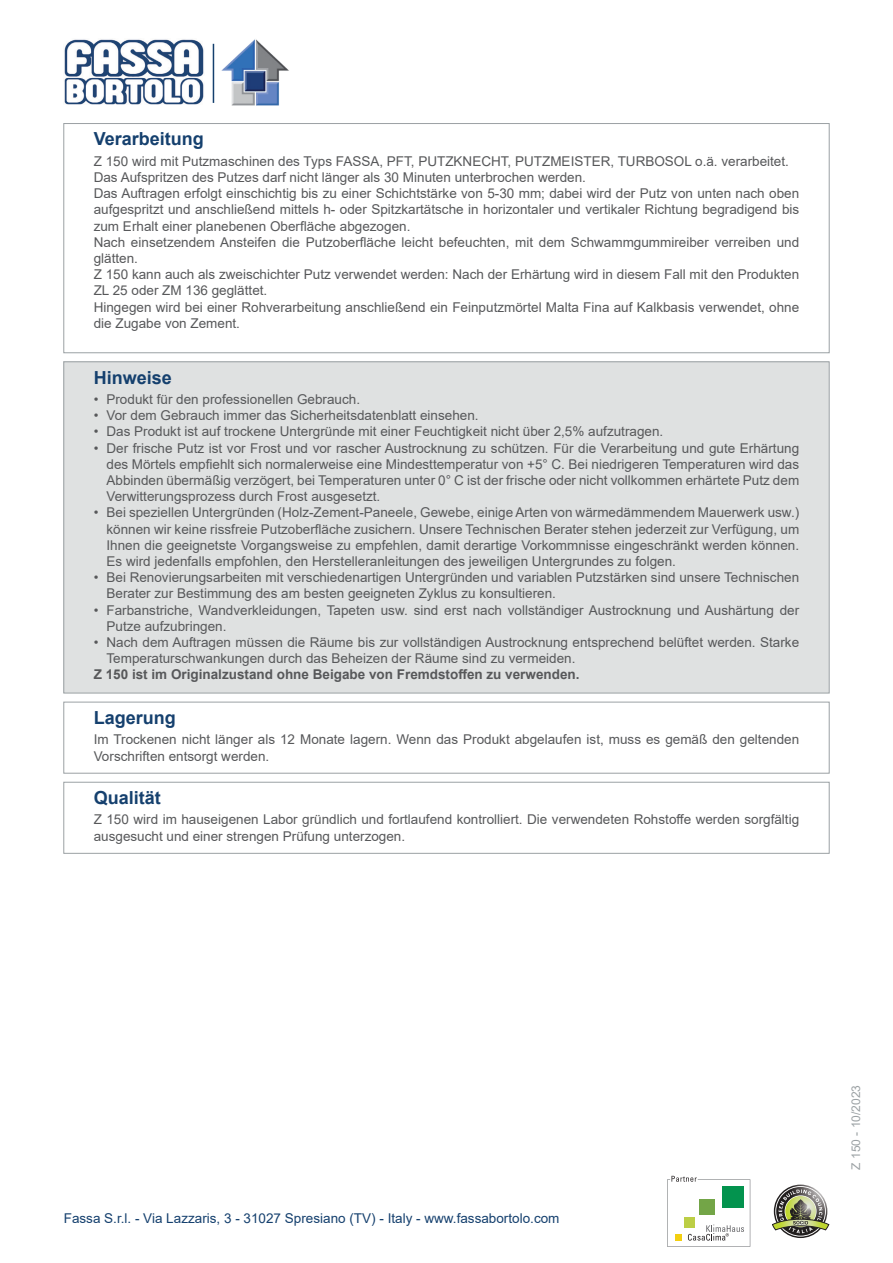
<style>
.page{position:relative;width:893px;height:1263px;background:#fff}
.page>*{position:absolute;margin:0;border:0;box-sizing:border-box;transform-origin:0 0}
.Titolo{font:700 18px "Arial";color:#15406e}
.Lavorazione{font:13.5px/16.2px "Arial";color:#57585a}
.Qualita{font:13.5px/16.2px "Arial";color:#57585a}
.Conservazione{font:13.5px/16.2px "Arial";color:#57585a}
.t1{font:13.5px "Arial";color:#15406e}
.Note{font:700 13.5px "Arial";color:#57585a}
.t2{font:12px "Arial";color:#9ba1a4}
</style>
<div class="page">
<div style="left:64px;top:123px;width:765px;height:230px;border:1px solid #9ba1a4"></div>
<div style="left:64px;top:362px;width:765px;height:331px;background:#dfe1e1"></div>
<div style="left:64px;top:702px;width:765px;height:71px;border:1px solid #9ba1a4"></div>
<div style="left:64px;top:782px;width:765px;height:71px;border:1px solid #9ba1a4"></div>
<svg style="left:667px;top:1176px;width:83px;height:71px"></svg>
<svg style="left:772px;top:1186px;width:57px;height:50px"></svg>
<img style="left:64px;top:39px;width:140px;height:66px">
<hr style="left:213px;top:44px;width:1px;height:59px;background:#15406e">
<img style="left:221px;top:39px;width:68px;height:67px">
<p class="Titolo" style="left:94px;top:126px;width:112px">Verarbeitung</p>
<p class="Lavorazione" style="left:94px;top:153px;width:697px">Z 150 wird mit Putzmaschinen des Typs FASSA, PFT, PUTZKNECHT, PUTZMEISTER, TURBOSOL o.ä. verarbeitet.</p>
<p class="Lavorazione" style="left:94px;top:169px;width:494px">Das Aufspritzen des Putzes darf nicht länger als 30 Minuten unterbrochen werden.</p>
<p class="Lavorazione" style="left:94px;top:185px;width:707px;text-align:justify">Das Auftragen erfolgt einschichtig bis zu einer Schichtstärke von 5-30 mm; dabei wird der Putz von unten nach oben aufgespritzt und anschließend mittels h- oder Spitzkartätsche in horizontaler und vertikaler Richtung begradigend bis zum Erhalt einer planebenen Oberfläche abgezogen.</p>
<p class="Lavorazione" style="left:94px;top:234px;width:707px">Nach einsetzendem Ansteifen die Putzoberfläche leicht befeuchten, mit dem Schwammgummireiber verreiben und glätten.</p>
<p class="Lavorazione" style="left:94px;top:266px;width:707px">Z 150 kann auch als zweischichter Putz verwendet werden: Nach der Erhärtung wird in diesem Fall mit den Produkten<br>ZL 25 oder ZM 136 geglättet.</p>
<p class="Lavorazione" style="left:94px;top:299px;width:707px">Hingegen wird bei einer Rohverarbeitung anschließend ein Feinputzmörtel Malta Fina auf Kalkbasis verwendet, ohne die Zugabe von Zement.</p>
<p class="Titolo" style="left:94px;top:365px;width:80px">Hinweise</p>
<p class="Lavorazione" style="left:94px;top:391px;width:268px">• Produkt für den professionellen Gebrauch.</p>
<p class="Lavorazione" style="left:94px;top:407px;width:386px">• Vor dem Gebrauch immer das Sicherheitsdatenblatt einsehen.</p>
<p class="Lavorazione" style="left:94px;top:423px;width:571px">• Das Produkt ist auf trockene Untergründe mit einer Feuchtigkeit nicht über 2,5% aufzutragen.</p>
<p class="Lavorazione" style="left:106px;top:440px;width:694px;text-align:justify;text-indent:-13px">• Der frische Putz ist vor Frost und vor rascher Austrocknung zu schützen. Für die Verarbeitung und gute Erhärtung des Mörtels empfiehlt sich normalerweise eine Mindesttemperatur von +5° C. Bei niedrigeren Temperaturen wird das Abbinden übermäßig verzögert, bei Temperaturen unter 0° C ist der frische oder nicht vollkommen erhärtete Putz dem Verwitterungsprozess durch Frost ausgesetzt.</p>
<p class="Lavorazione" style="left:106px;top:504px;width:694px;text-align:justify;text-indent:-13px">• Bei speziellen Untergründen (Holz-Zement-Paneele, Gewebe, einige Arten von wärmedämmendem Mauerwerk usw.) können wir keine rissfreie Putzoberfläche zusichern. Unsere Technischen Berater stehen jederzeit zur Verfügung, um Ihnen die geeignetste Vorgangsweise zu empfehlen, damit derartige Vorkommnisse eingeschränkt werden können.<br>Es wird jedenfalls empfohlen, den Herstelleranleitungen des jeweiligen Untergrundes zu folgen.</p>
<p class="Lavorazione" style="left:106px;top:569px;width:694px;text-indent:-13px">• Bei Renovierungsarbeiten mit verschiedenartigen Untergründen und variablen Putzstärken sind unsere Technischen<br>Berater zur Bestimmung des am besten geeigneten Zyklus zu konsultieren.</p>
<p class="Lavorazione" style="left:106px;top:602px;width:694px;text-indent:-13px">• Farbanstriche, Wandverkleidungen, Tapeten usw. sind erst nach vollständiger Austrocknung und Aushärtung der<br>Putze aufzubringen.</p>
<p class="Lavorazione" style="left:106px;top:634px;width:694px;text-indent:-13px">• Nach dem Auftragen müssen die Räume bis zur vollständigen Austrocknung entsprechend belüftet werden. Starke<br>Temperaturschwankungen durch das Beheizen der Räume sind zu vermeiden.</p>
<p class="Note" style="left:94px;top:665px;width:487px">Z 150 ist im Originalzustand ohne Beigabe von Fremdstoffen zu verwenden.</p>
<p class="Titolo" style="left:94px;top:705px;width:84px">Lagerung</p>
<p class="Conservazione" style="left:94px;top:731px;width:707px">Im Trockenen nicht länger als 12 Monate lagern. Wenn das Produkt abgelaufen ist, muss es gemäß den geltenden<br>Vorschriften entsorgt werden.</p>
<p class="Titolo" style="left:94px;top:785px;width:69px">Qualität</p>
<p class="Qualita" style="left:94px;top:811px;width:707px">Z 150 wird im hauseigenen Labor gründlich und fortlaufend kontrolliert. Die verwendeten Rohstoffe werden sorgfältig ausgesucht und einer strengen Prüfung unterzogen.</p>
<p class="t1" style="left:64px;top:1208px;width:497px">Fassa S.r.l. - Via Lazzaris, 3 - 31027 Spresiano (TV) - Italy - www.fassabortolo.com</p>
<p class="t2" style="left:848px;top:1170px;width:86px;rotate:-90deg">Z 150 - 10/2023</p>
</div>
